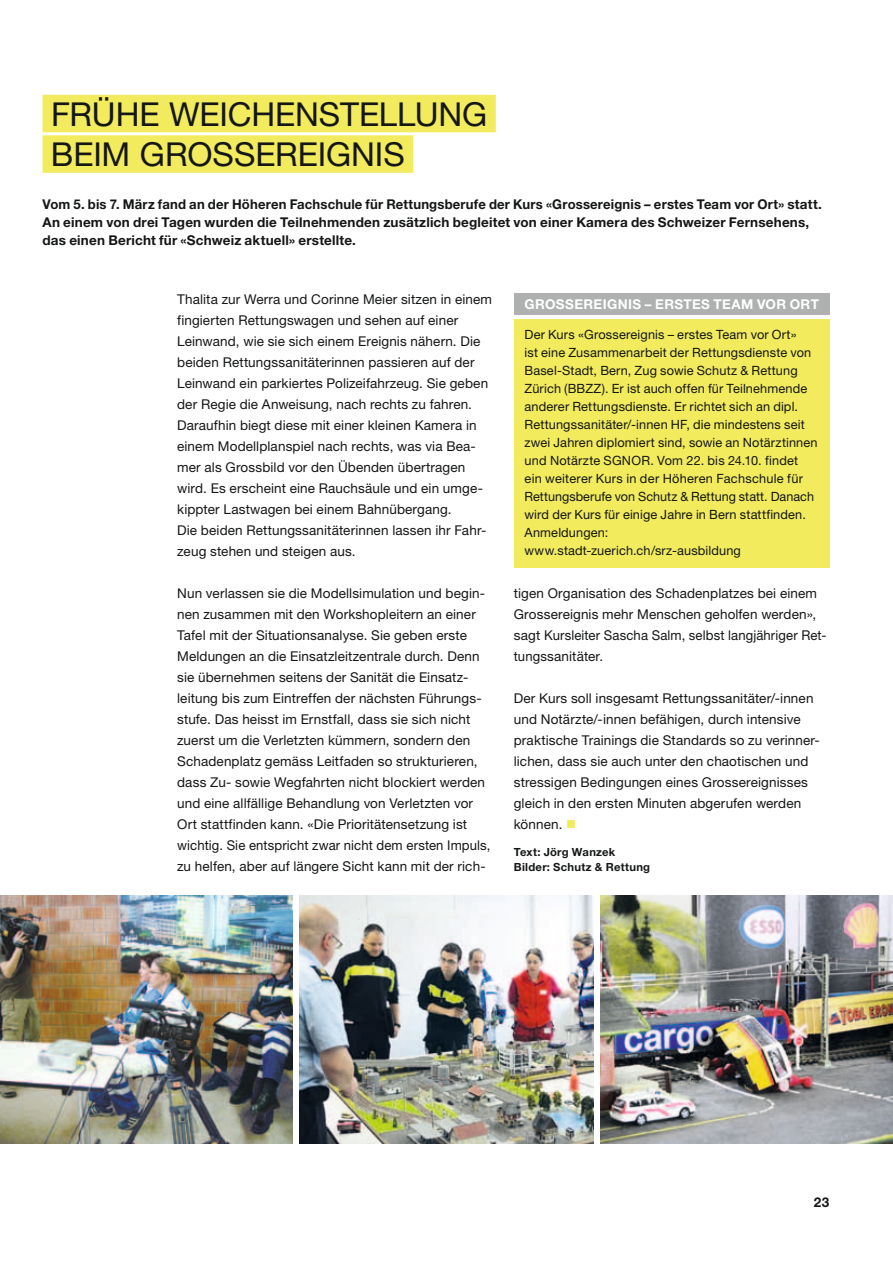
<style>
.page{position:relative;width:893px;height:1263px;background:#fff}
.page>*{position:absolute;margin:0;border:0;box-sizing:border-box;transform-origin:0 0}
.t1{font:33px/40.5px "Helvetica Neue LT Std";color:#151616}
.t2{font:13.5px/21px "Helvetica Neue LT Std";letter-spacing:.01em;color:#151616}
.t3{font:700 13.5px/18px "Helvetica Neue LT Std";letter-spacing:.015em;color:#151616}
.t4{font:700 13.5px "Helvetica Neue LT Std";letter-spacing:.025em;color:#fff}
.t5{font:12.75px/18px "Helvetica Neue LT Std";letter-spacing:.01em;color:#151616}
.t6{font:700 11.25px/15px "Helvetica Neue LT Std";letter-spacing:.025em;color:#151616}
.s1{color:#f1eb5d}
</style>
<div class="page">
<div style="left:43px;top:95px;width:453px;height:37px;background:#f1eb5d"></div>
<div style="left:43px;top:135px;width:370px;height:38px;background:#f1eb5d"></div>
<div style="left:514px;top:319px;width:315px;height:249px;background:#f1eb5d"></div>
<img style="left:300px;top:895px;width:293px;height:249px">
<img style="left:0;top:895px;width:293px;height:249px">
<img style="left:601px;top:895px;width:292px;height:249px">
<div style="left:514px;top:294px;width:315px;height:21px;background:#afb0b0"></div>
<h1 class="t1" style="left:51px;top:93px;width:170px">Frühe Weichenstellung beim</h1>
<h1 class="t1" style="left:140px;top:134px;width:46px">Grossereignis</h1>
<p class="t3" style="left:43px;top:195px;width:781px">Vom 5. bis 7. März fand an der Höheren Fachschule für Rettungsberufe der Kurs «Grossereignis – erstes Team vor Ort» statt.<br>An einem von drei Tagen wurden die Teilnehmenden zusätzlich begleitet von einer Kamera des Schweizer Fernsehens, das einen Bericht für «Schweiz aktuell» erstellte.</p>
<p class="t2" style="left:177px;top:288px;width:316px">Thalita zur Werra und Corinne Meier sitzen in einem fingierten Rettungswagen und sehen auf einer Leinwand, wie sie sich einem Ereignis nähern. Die beiden Rettungssanitäterinnen passieren auf der Leinwand ein parkiertes Polizeifahrzeug. Sie geben der Regie die Anweisung, nach rechts zu fahren.<br>Daraufhin biegt diese mit einer kleinen Kamera in einem Modellplanspiel nach rechts, was via Bea&shy;mer als Grossbild vor den Übenden übertragen wird. Es erscheint eine Rauchsäule und ein umge&shy;kippter Lastwagen bei einem Bahnübergang.<br>Die beiden Rettungssanitäterinnen lassen ihr Fahr&shy;zeug stehen und steigen aus.</p>
<p class="t2" style="left:177px;top:582px;width:315px">Nun verlassen sie die Modellsimulation und begin&shy;nen zusammen mit den Workshopleitern an einer Tafel mit der Situationsanalyse. Sie geben erste Meldungen an die Einsatzleitzentrale durch. Denn sie übernehmen seitens der Sanität die Einsatz&shy;leitung bis zum Eintreffen der nächsten Führungs&shy;stufe. Das heisst im Ernstfall, dass sie sich nicht zuerst um die Verletzten kümmern, sondern den Schadenplatz gemäss Leitfaden so strukturieren, dass Zu- sowie Wegfahrten nicht blockiert werden und eine allfällige Behandlung von Verletzten vor Ort stattfinden kann. «Die Prioritätensetzung ist wichtig. Sie entspricht zwar nicht dem ersten Impuls, zu helfen, aber auf längere Sicht kann mit der rich-</p>
<p class="t2" style="left:514px;top:582px;width:314px">tigen Organisation des Schadenplatzes bei einem Grossereignis mehr Menschen geholfen werden», sagt Kursleiter Sascha Salm, selbst langjähriger Ret&shy;tungssanitäter.</p>
<p class="t4" style="left:524px;top:296px;width:21px">Grossereignis</p>
<p class="t4" style="left:645px;top:296px;width:21px">– erstes</p>
<p class="t4" style="left:714px;top:296px;width:20px">Team</p>
<p class="t4" style="left:757px;top:296px;width:54px">vor Ort</p>
<p class="t5" style="left:524px;top:325px;width:295px">Der Kurs «Grossereignis – erstes Team vor Ort»<br>ist eine Zusammenarbeit der Rettungsdienste von Basel-Stadt, Bern, Zug sowie Schutz &amp; Rettung Zürich (BBZZ). Er ist auch offen für Teilnehmende anderer Rettungsdienste. Er richtet sich an dipl.<br>Rettungssanitäter/-innen HF, die mindestens seit zwei Jahren diplomiert sind, sowie an Notärztinnen und Notärzte SGNOR. Vom 22. bis 24.10. findet ein weiterer Kurs in der Höheren Fachschule für Rettungsberufe von Schutz &amp; Rettung statt. Danach wird der Kurs für einige Jahre in Bern stattfinden.<br>Anmeldungen: www.stadt-zuerich.ch/srz-ausbildung</p>
<p class="t2" style="left:514px;top:687px;width:307px">Der Kurs soll insgesamt Rettungssanitäter/-innen und Notärzte/-innen befähigen, durch intensive praktische Trainings die Standards so zu verinner&shy;lichen, dass sie auch unter den chaotischen und stressigen Bedingungen eines Grossereignisses gleich in den ersten Minuten abgerufen werden können. <span class="s1">■</span></p>
<p class="t6" style="left:514px;top:844px;width:138px">Text: Jörg Wanzek<br>Bilder: Schutz &amp; Rettung</p>
<p class="t3" style="left:814px;top:1193px;width:17px">23</p>
</div>
